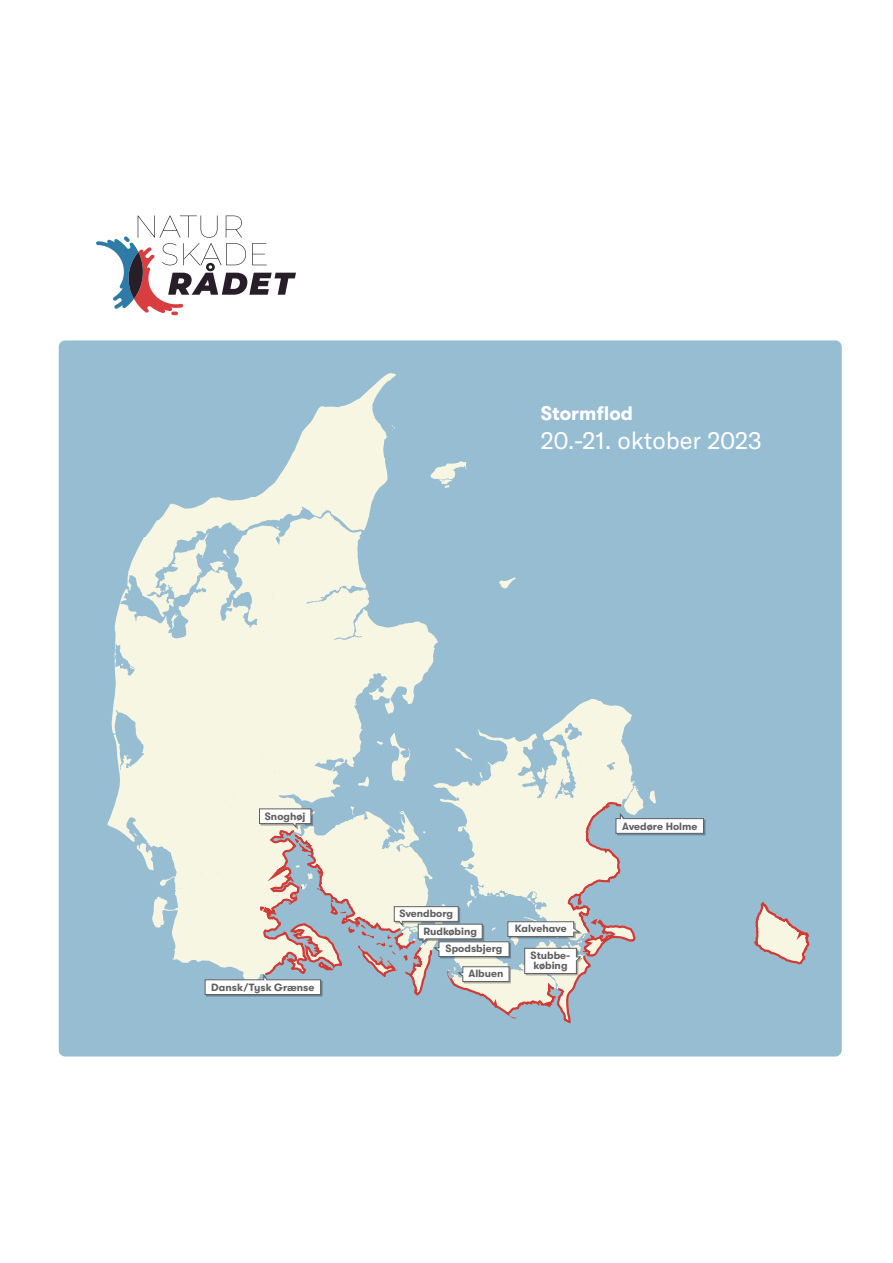
<style>
.page{position:relative;width:893px;height:1263px;background:#fff}
.page>*{position:absolute;margin:0;border:0;box-sizing:border-box;transform-origin:0 0}
.t1{font:24px "GT America";color:#fff}
.t2{font:700 19.5px "GT Walsheim";color:#fff}
.t3{font:700 10.5px/10.5px "GT Walsheim";color:#606060}
</style>
<div class="page">
<div style="left:59px;top:340px;width:783px;height:716px;background:#97bdd3;border-radius:6px"></div>
<svg style="left:107px;top:373px;width:702px;height:650px"></svg>
<svg style="left:204px;top:923px;width:138px;height:73px"></svg>
<svg style="left:615px;top:812px;width:90px;height:23px"></svg>
<svg style="left:259px;top:808px;width:54px;height:21px"></svg>
<svg style="left:393px;top:906px;width:190px;height:77px"></svg>
<svg style="left:96px;top:216px;width:200px;height:99px"></svg>
<h2 class="t2" style="left:541px;top:402px;width:94px">Stormflod</h2>
<h1 class="t1" style="left:541px;top:426px;width:222px">20.-21. oktober 2023</h1>
<p class="t3" style="left:265px;top:811px;width:42px">Snoghøj</p>
<p class="t3" style="left:211px;top:982px;width:105px">Dansk/Tysk Grænse</p>
<p class="t3" style="left:399px;top:908px;width:55px">Svendborg</p>
<p class="t3" style="left:446px;top:923px;width:58px;line-height:17.4px;text-indent:-22px">Rudkøbing<br>Spodsbjerg</p>
<p class="t3" style="left:515px;top:923px;width:53px">Kalvehave</p>
<p class="t3" style="left:468px;top:968px;width:36px">Albuen</p>
<p class="t3" style="left:531px;top:950px;width:41px">Stubbe&shy;købing</p>
<p class="t3" style="left:622px;top:821px;width:77px">Avedøre Holme</p>
</div>
